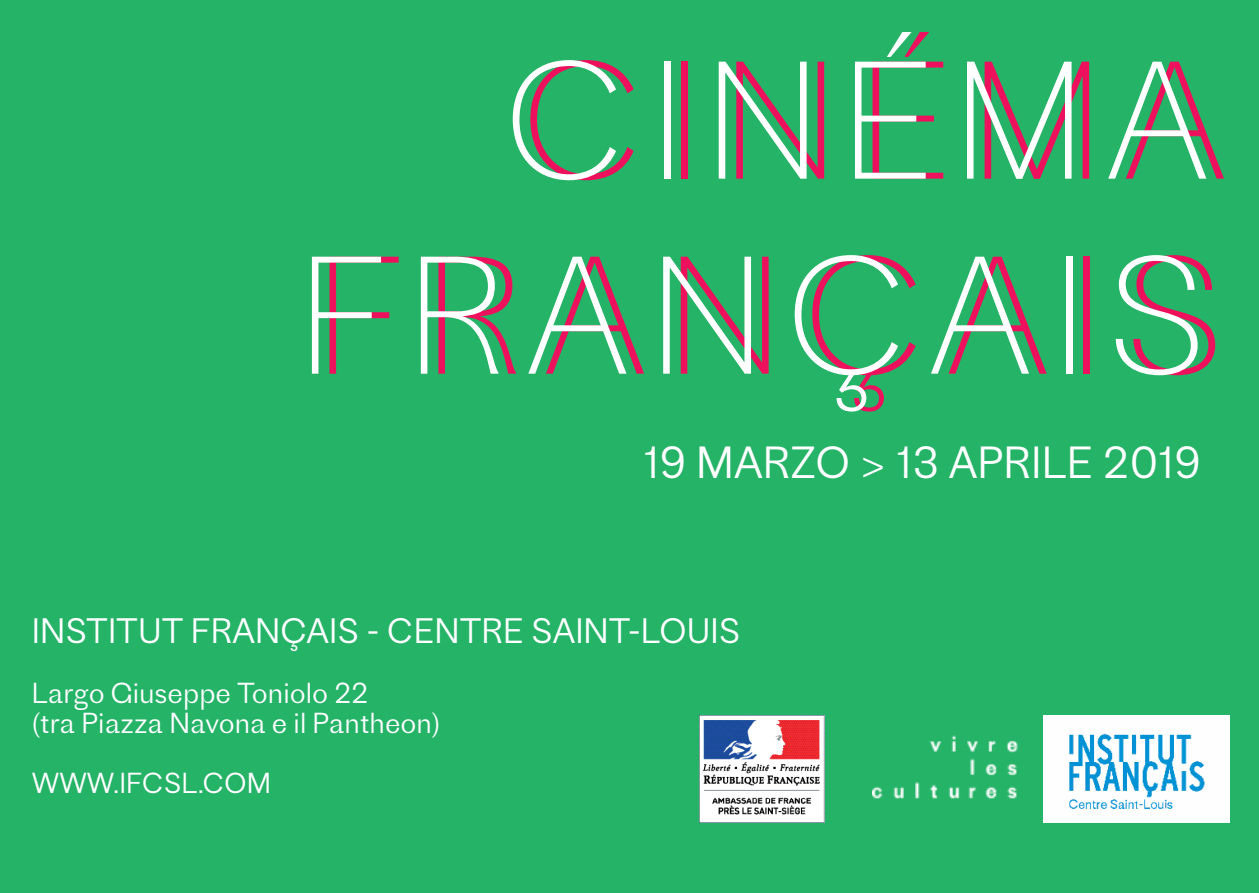
<style>
.page{position:relative;width:1259px;height:893px;background:#25b367}
.page>*{position:absolute;margin:0;border:0;box-sizing:border-box;transform-origin:0 0}
.t1{font:200 156px/195px "Proto Grotesk";letter-spacing:.12em;color:#fff;text-align:right}
.t2{font:300 42px "Proto Grotesk";color:#fff}
.t3{font:300 33px "Proto Grotesk";color:#fff}
.t4{font:300 27px/30px "Proto Grotesk";color:#fff}
</style>
<div class="page">
<img style="left:872px;top:735px;width:146px;height:64px">
<img style="left:700px;top:716px;width:124px;height:107px">
<img style="left:1043px;top:716px;width:186px;height:107px">
<h1 class="t1" style="left:297px;top:18px;width:914px">CINÉMA<br>FRANÇAIS</h1>
<h2 class="t2" style="left:644px;top:433px;width:559px">19 MARZO &gt; 13 APRILE 2019</h2>
<p class="t3" style="left:32px;top:608px;width:710px">INSTITUT FRANÇAIS - CENTRE SAINT-LOUIS</p>
<p class="t4" style="left:32px;top:678px;width:410px">Largo Giuseppe Toniolo 22<br>(tra Piazza Navona e il Pantheon)</p>
<p class="t4" style="left:32px;top:768px;width:241px">WWW.IFCSL.COM</p>
</div>
